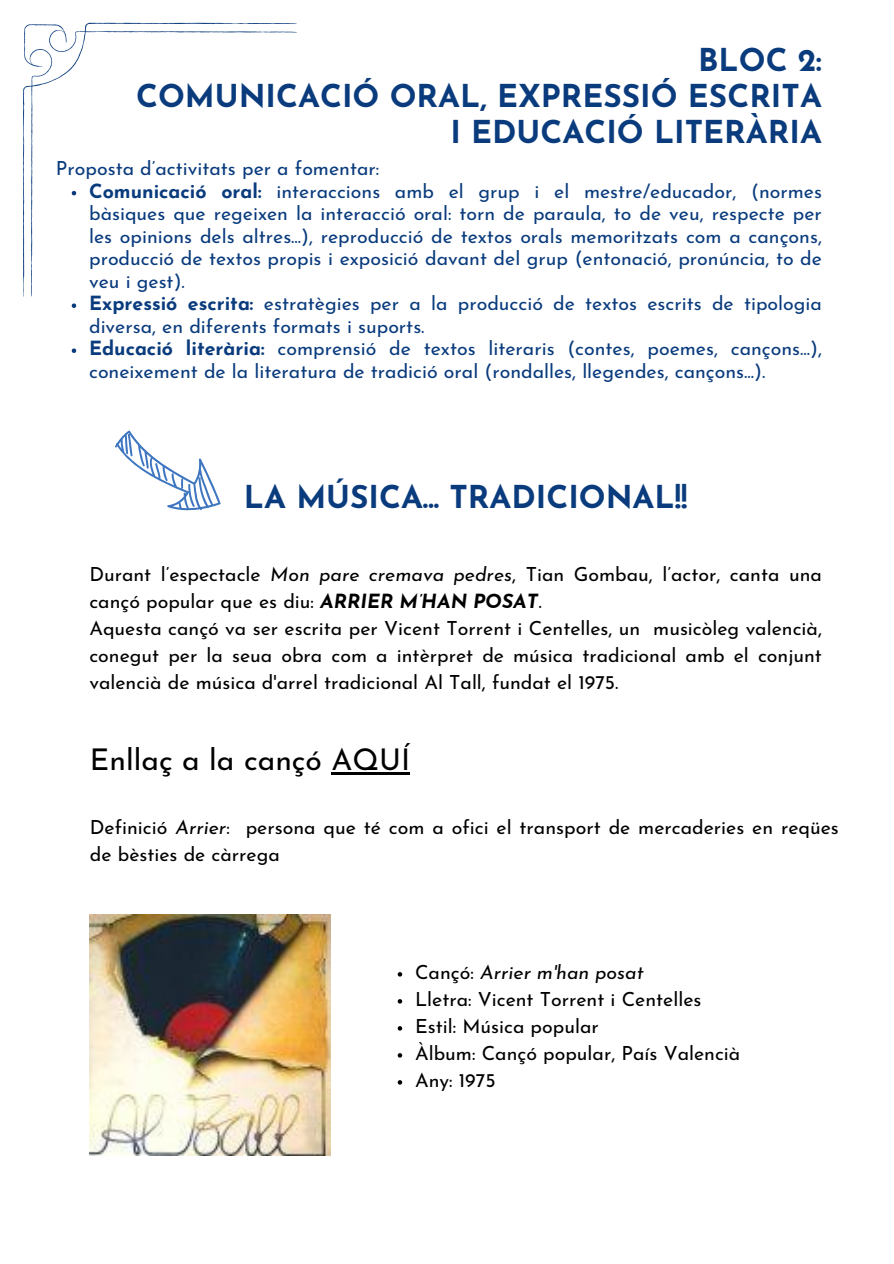
<style>
.page{position:relative;width:894px;height:1264px;background:#fff}
.page>*{position:absolute;margin:0;border:0;box-sizing:border-box;transform-origin:0 0}
.t1{font:700 31.5px/36px "Josefin Sans";color:#093b7d;text-align:right}
.t2{font:30px "Josefin Sans";color:#000}
.t3{font:19.5px/22.5px "Josefin Sans";color:#093b7d}
.t4{font:19.5px/27px "Josefin Sans";color:#000}
.s1{font-weight:700}
.s2{font-style:italic}
.s3{font-weight:700;font-style:italic}
</style>
<div class="page">
<svg style="left:72px;top:303px;width:4px;height:5px"></svg>
<svg style="left:72px;top:348px;width:4px;height:5px"></svg>
<svg style="left:115px;top:430px;width:106px;height:81px"></svg>
<hr style="left:331px;top:772px;width:79px;height:2px;background:#000">
<img style="left:89px;top:914px;width:241px;height:241px">
<svg style="left:397px;top:972px;width:5px;height:4px"></svg>
<svg style="left:397px;top:999px;width:5px;height:4px"></svg>
<svg style="left:397px;top:1026px;width:5px;height:4px"></svg>
<svg style="left:397px;top:1053px;width:5px;height:4px"></svg>
<svg style="left:397px;top:1080px;width:5px;height:4px"></svg>
<svg style="left:24px;top:24px;width:273px;height:273px"></svg>
<h1 class="t1" style="left:136px;top:45px;width:687px">BLOC 2:<br>COMUNICACIÓ ORAL, EXPRESSIÓ ESCRITA<br>I EDUCACIÓ LITERÀRIA</h1>
<p class="t3" style="left:89px;top:159px;width:734px;text-indent:-33px">Proposta d’activitats per a fomentar:<br><span class="s1">Comunicació oral:</span> interaccions amb el grup i el mestre/educador, (normes bàsiques que regeixen la interacció oral: torn de paraula, to de veu, respecte per les opinions dels altres...), reproducció de textos orals memoritzats com a cançons, producció de textos propis i exposició davant del grup (entonació, pronúncia, to de veu i gest).<br><span class="s1">Expressió escrita:</span> estratègies per a la producció de textos escrits de tipologia diversa, en diferents formats i suports.<br><span class="s1">Educació literària:</span> comprensió de textos literaris (contes, poemes, cançons...), coneixement de la literatura de tradició oral (rondalles, llegendes, cançons...).</p>
<h1 class="t1" style="left:244px;top:482px;width:445px">LA MÚSICA... TRADICIONAL!!</h1>
<p class="t4" style="left:89px;top:562px;width:733px">Durant l’espectacle <span class="s2">Mon pare cremava pedres</span>, Tian Gombau, l’actor, canta una cançó popular que es diu: <span class="s3">ARRIER M’HAN POSAT</span><span class="s2">.<br></span>Aquesta cançó va ser escrita per Vicent Torrent i Centelles, un musicòleg valencià, conegut per la seua obra com a intèrpret de música tradicional amb el conjunt valencià de música d'arrel tradicional Al Tall, fundat el 1975.</p>
<h2 class="t2" style="left:90px;top:747px;width:322px">Enllaç a la cançó AQUÍ</h2>
<p class="t4" style="left:90px;top:815px;width:750px">Definició <span class="s2">Arrier</span>: persona que té com a ofici el transport de mercaderies en reqües de bèsties de càrrega</p>
<p class="t4" style="left:415px;top:960px;width:327px">Cançó: <span class="s2">Arrier m'han posat<br></span>Lletra: Vicent Torrent i Centelles<br>Estil: Música popular<br>Àlbum: Cançó popular, País Valencià<br>Any: 1975</p>
</div>
